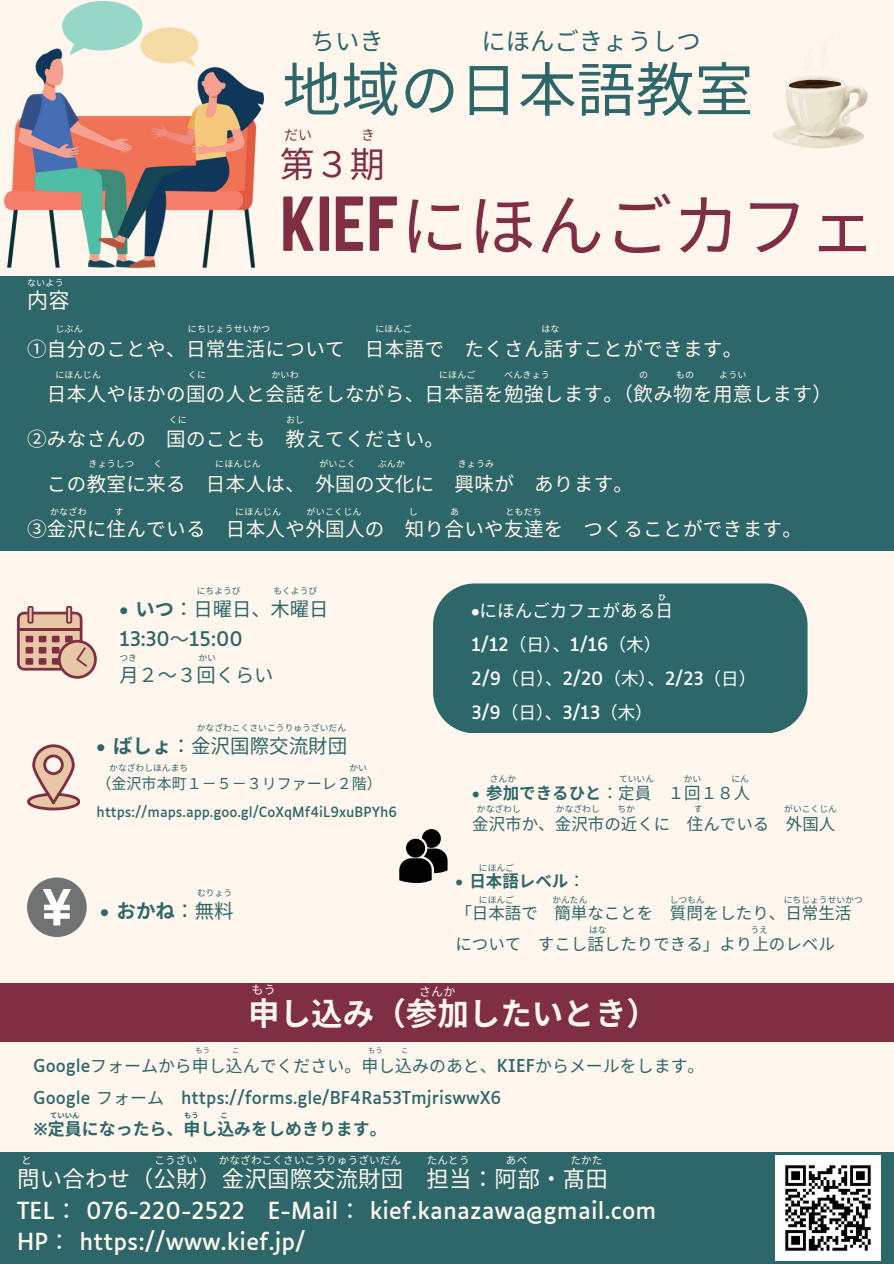
<style>
.page{position:relative;width:894px;height:1264px;background:#fff}
.page>*{position:absolute;margin:0;border:0;box-sizing:border-box;transform-origin:0 0}
.t1{font:67.95px "Noto Sans CJ Ksc";color:#7f2e44}
.t2{font:58.8px "Noto Sans CJ Ksc";color:#2d6769}
.t3{font:34.95px "Noto Sans CJ Ksc";color:#7f2e44}
.t4{font:700 31.5px "Noto Sans CJ Ksc";color:#fff6ed}
.t5{font:24.3px "Noto Sans CJ Ksc";color:#2d6769}
.t6{font:22.5px/31.5px "Luciole";letter-spacing:.01em;color:#fff6ed}
.t7{font:21px "Noto Sans CJ Ksc";color:#fff6ed}
.t8{font:19.5px "Noto Sans CJ Ksc";letter-spacing:.015em;color:#fff6ed}
.t9{font:19.5px "Noto Sans CJ Ksc";color:#2d6769}
.t10{font:700 19.5px "Noto Sans CJ Ksc";color:#2d6769}
.t11{font:19.2px "Noto Sans CJ Ksc";color:#2d6769}
.t12{font:19.2px "Luciole";color:#2d6769}
.t13{font:17.55px "Luciole";color:#fff}
.t14{font:17.55px "Noto Sans CJ Ksc";color:#fff}
.t15{font:16.95px "Luciole";color:#2d6769}
.t16{font:16.95px "Noto Sans CJ Ksc";color:#2d6769}
.t17{font:700 16.95px "Noto Sans CJ Ksc";color:#2d6769}
.t18{font:16.5px/31.5px "Noto Sans CJ Ksc";color:#2d6769}
.t19{font:700 16.5px "Noto Sans CJ Ksc";color:#2d6769}
.t20{font:15px "Noto Sans CJ Ksc";color:#2d6769}
.t21{font:13.95px "Noto Sans CJ Ksc";color:#7f2e44}
.t22{font:13.5px "Luciole";color:#2d6769}
.t23{font:12px "Noto Sans CJ Ksc";color:#fff6ed}
.t24{font:10.5px "Noto Sans CJ Ksc";letter-spacing:.015em;color:#fff6ed}
.t25{font:9px "Noto Sans CJ Ksc";letter-spacing:.015em;color:#fff6ed}
.t26{font:8.85px "Noto Sans CJ Ksc";color:#2d6769}
.t27{font:700 7.5px "Noto Sans CJ Ksc";color:#fff6ed}
.t28{font:700 7.35px "Noto Sans CJ Ksc";color:#2d6769}
.t29{font:7.35px "Noto Sans CJ Ksc";color:#2d6769}
.s1{font-family:"Norwester"}
.s2{font-family:"Luciole";font-weight:700}
.s3{font-weight:700}
.s4{font-family:"Noto Sans CJ Ksc"}
.s5{font-family:"Luciole"}
.s6{font-weight:400}
.s7{font-family:"Noto Sans"}
</style>
<div class="page">
<div style="left:0;top:0;width:893px;height:1263px;background:#fff6ed"></div>
<div style="left:0;top:277px;width:893px;height:274px;background:#2d6769"></div>
<svg style="left:17px;top:606px;width:80px;height:72px"></svg>
<div style="left:0;top:983px;width:893px;height:58px;background:#7f2e44"></div>
<div style="left:0;top:1152px;width:893px;height:111px;background:#2d6769"></div>
<img style="left:772px;top:76px;width:95px;height:73px">
<img style="left:5px;top:2px;width:259px;height:265px">
<svg style="left:27px;top:744px;width:53px;height:66px"></svg>
<div style="left:27px;top:877px;width:60px;height:60px;background:#717273;border-radius:50%"></div>
<svg style="left:43px;top:889px;width:28px;height:36px"></svg>
<div style="left:433px;top:583px;width:374px;height:150px;background:#2d6769"></div>
<svg style="left:399px;top:829px;width:48px;height:54px"></svg>
<img style="left:775px;top:1155px;width:105px;height:105px">
<p class="t5" style="left:310px;top:22px;width:75px">ちいき</p>
<p class="t5" style="left:481px;top:22px;width:221px">にほんごきょうしつ</p>
<p class="t2" style="left:282px;top:43px;width:465px">地域の日本語教室</p>
<p class="t21" style="left:284px;top:124px;width:29px">だい</p>
<p class="t21" style="left:361px;top:124px;width:15px">き</p>
<p class="t3" style="left:280px;top:136px;width:106px">第３期</p>
<p class="t1" style="left:280px;top:172px;width:598px"><span class="s1">KIEF</span>にほんごカフェ</p>
<p class="t25" style="left:27px;top:275px;width:38px">ないよう</p>
<p class="t25" style="left:55px;top:322px;width:29px">じぶん</p>
<p class="t25" style="left:188px;top:322px;width:84px">にちじょうせいかつ</p>
<p class="t25" style="left:375px;top:322px;width:38px">にほんご</p>
<p class="t25" style="left:541px;top:322px;width:20px">はな</p>
<p class="t25" style="left:55px;top:367px;width:47px">にほんじん</p>
<p class="t25" style="left:188px;top:367px;width:20px">くに</p>
<p class="t25" style="left:271px;top:367px;width:29px">かいわ</p>
<p class="t25" style="left:439px;top:367px;width:38px">にほんご</p>
<p class="t25" style="left:504px;top:367px;width:47px">べんきょう</p>
<p class="t25" style="left:639px;top:367px;width:10px">の</p>
<p class="t25" style="left:675px;top:367px;width:20px">もの</p>
<p class="t25" style="left:719px;top:367px;width:29px">ようい</p>
<p class="t7" style="left:27px;top:284px;width:42px">内容</p>
<h5 class="t8" style="left:27px;top:333px;width:716px">①自分のことや、日常生活について 日本語で たくさん話すことができます。</h5>
<p class="t8" style="left:47px;top:378px;width:786px">日本人やほかの国の人と会話をしながら、日本語を勉強します。（飲み物を用意します）</p>
<h2 class="t8" style="left:27px;top:423px;width:418px">②みなさんの 国のことも 教えてください。</h2>
<p class="t8" style="left:47px;top:468px;width:587px">この教室に来る 日本人は、外国の文化に 興味が あります。</p>
<h3 class="t8" style="left:27px;top:513px;width:776px">③金沢に住んでいる 日本人や外国人の 知り合いや友達を つくることができます。</h3>
<p class="t25" style="left:169px;top:413px;width:20px">くに</p>
<p class="t25" style="left:286px;top:413px;width:20px">おし</p>
<p class="t25" style="left:88px;top:456px;width:47px">きょうしつ</p>
<p class="t25" style="left:153px;top:456px;width:10px">く</p>
<p class="t25" style="left:215px;top:456px;width:47px">にほんじん</p>
<p class="t25" style="left:319px;top:456px;width:38px">がいこく</p>
<p class="t25" style="left:377px;top:456px;width:29px">ぶんか</p>
<p class="t25" style="left:457px;top:456px;width:38px">きょうみ</p>
<p class="t25" style="left:50px;top:505px;width:38px">かなざわ</p>
<p class="t25" style="left:114px;top:505px;width:11px">す</p>
<p class="t25" style="left:235px;top:505px;width:47px">にほんじん</p>
<p class="t25" style="left:306px;top:505px;width:57px">がいこくじん</p>
<p class="t25" style="left:409px;top:505px;width:11px">し</p>
<p class="t25" style="left:450px;top:505px;width:11px">あ</p>
<p class="t25" style="left:505px;top:505px;width:38px">ともだち</p>
<p class="t26" style="left:197px;top:583px;width:45px">にちようび</p>
<p class="t26" style="left:273px;top:583px;width:45px">もくようび</p>
<h1 class="t11" style="left:119px;top:593px;width:204px"><span class="s2">●</span> <span class="s3">いつ</span>： 日曜日、木曜日</h1>
<p class="t12" style="left:119px;top:631px;width:125px">13:30<span class="s4">～</span>15:00</p>
<p class="t11" style="left:119px;top:659px;width:156px">月２～３回くらい</p>
<p class="t26" style="left:119px;top:651px;width:19px">つき</p>
<p class="t26" style="left:198px;top:651px;width:19px">かい</p>
<p class="t26" style="left:197px;top:721px;width:151px">かなざわこくさいこうりゅうざいだん</p>
<p class="t9" style="left:97px;top:730px;width:252px"><span class="s2">●</span> <span class="s3">ばしょ</span>： 金沢国際交流財団</p>
<p class="t20" style="left:97px;top:772px;width:286px">（金沢市本町１－５－３リファーレ２階）</p>
<p class="t22" style="left:97px;top:806px;width:302px">https://maps.app.goo.gl/CoXqMf4iL9xuBPYh6</p>
<p class="t26" style="left:109px;top:760px;width:80px">かなざわしほんまち</p>
<p class="t26" style="left:349px;top:760px;width:19px">かい</p>
<p class="t26" style="left:197px;top:885px;width:37px">むりょう</p>
<p class="t10" style="left:100px;top:895px;width:135px"><span class="s5">●</span> おかね<span class="s6">： 無料</span></p>
<p class="t27" style="left:658px;top:591px;width:9px">ひ</p>
<p class="t14" style="left:471px;top:597px;width:197px"><span class="s5">●</span>にほんごカフェがある日</p>
<p class="t13" style="left:471px;top:637px;width:191px">1/12<span class="s4">（日）、</span>1/16<span class="s4">（木）</span></p>
<p class="t13" style="left:471px;top:671px;width:286px">2/9<span class="s4">（日）、</span>2/20<span class="s4">（木）、</span>2/23<span class="s4">（日）</span></p>
<p class="t13" style="left:471px;top:704px;width:183px">3/9<span class="s4">（日）、</span>3/13<span class="s4">（木）</span></p>
<p class="t26" style="left:489px;top:772px;width:28px">さんか</p>
<p class="t26" style="left:619px;top:772px;width:37px">ていいん</p>
<p class="t26" style="left:683px;top:772px;width:19px">かい</p>
<p class="t26" style="left:731px;top:772px;width:19px">にん</p>
<p class="t26" style="left:476px;top:801px;width:45px">かなざわし</p>
<p class="t26" style="left:555px;top:801px;width:45px">かなざわし</p>
<p class="t26" style="left:617px;top:801px;width:19px">ちか</p>
<p class="t26" style="left:693px;top:801px;width:10px">す</p>
<p class="t26" style="left:784px;top:801px;width:54px">がいこくじん</p>
<p class="t18" style="left:472px;top:776px;width:278px"><span class="s2">●</span> <span class="s3">参加できるひと</span>： 定員 １回１８人</p>
<p class="t18" style="left:472px;top:807px;width:363px">金沢市か、金沢市の近くに 住んでいる 外国人</p>
<p class="t26" style="left:479px;top:860px;width:37px">にほんご</p>
<p class="t19" style="left:455px;top:868px;width:117px"><span class="s5">●</span> 日本語レベル<span class="s6">：</span></p>
<p class="t18" style="left:455px;top:896px;width:397px">「日本語で 簡単なことを 質問をしたり、日常生活について すこし話したりできる」より上のレベル</p>
<h4 class="t26" style="left:479px;top:892px;width:37px">にほんご</h4>
<h4 class="t26" style="left:552px;top:892px;width:37px">かんたん</h4>
<h4 class="t26" style="left:669px;top:892px;width:37px">しつもん</h4>
<h4 class="t26" style="left:783px;top:892px;width:80px">にちじょうせいかつ</h4>
<p class="t26" style="left:589px;top:923px;width:19px">はな</p>
<p class="t26" style="left:750px;top:923px;width:19px">うえ</p>
<p class="t23" style="left:251px;top:980px;width:26px">もう</p>
<p class="t23" style="left:419px;top:982px;width:38px">さんか</p>
<p class="t4" style="left:248px;top:988px;width:411px">申し込み（参加したいとき）</p>
<p class="t29" style="left:195px;top:1044px;width:16px">もう</p>
<p class="t29" style="left:232px;top:1044px;width:9px">こ</p>
<p class="t29" style="left:368px;top:1044px;width:16px">もう</p>
<p class="t29" style="left:401px;top:1044px;width:9px">こ</p>
<p class="t16" style="left:34px;top:1052px;width:672px"><span class="s5">Google</span>フォームから申し込んでください。申し込みのあと、<span class="s5">KIEF</span>からメールをします。</p>
<p class="t15" style="left:34px;top:1090px;width:469px">Google <span class="s4">フォーム</span> https://forms.gle/BF4Ra53TmjriswwX6</p>
<p class="t17" style="left:34px;top:1115px;width:354px"><span class="s7">※</span>定員になったら、申し込みをしめきります。</p>
<p class="t28" style="left:50px;top:1109px;width:31px">ていいん</p>
<p class="t28" style="left:184px;top:1109px;width:16px">もう</p>
<p class="t28" style="left:220px;top:1109px;width:9px">こ</p>
<p class="t24" style="left:22px;top:1151px;width:12px">と</p>
<p class="t24" style="left:154px;top:1151px;width:44px">こうざい</p>
<p class="t24" style="left:219px;top:1151px;width:184px">かなざわこくさいこうりゅうざいだん</p>
<p class="t24" style="left:426px;top:1151px;width:44px">たんとう</p>
<p class="t24" style="left:506px;top:1151px;width:23px">あべ</p>
<p class="t24" style="left:570px;top:1151px;width:34px">たかた</p>
<p class="t6" style="left:17px;top:1165px;width:641px"><span class="s4">問い合わせ（公財）金沢国際交流財団 担当： 阿部・髙田<br></span>TEL<span class="s4">：</span> 076-220-2522 E-Mail<span class="s4">：</span> kief.kanazawa@gmail.com<br>HP<span class="s4">：</span> https://www.kief.jp/</p>
</div>
